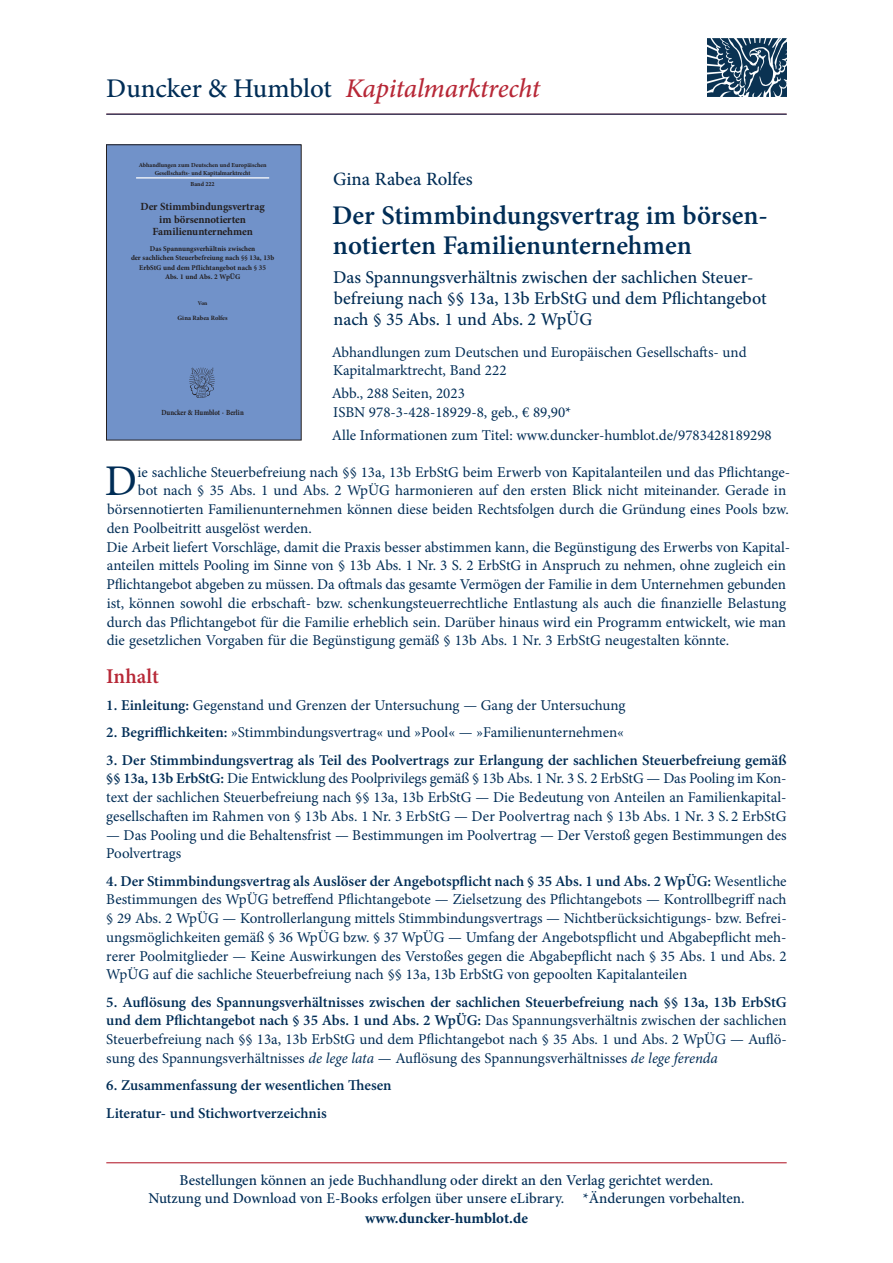
<style>
.page{position:relative;width:893px;height:1263px;background:#fff}
.page>*{position:absolute;margin:0;border:0;box-sizing:border-box;transform-origin:0 0}
.t1{font:43.8px "Minion Pro";color:#002d56}
.t2{font:600 27px/30px "Minion Pro";color:#002d56}
.t3{font:italic 500 27px "Minion Pro";letter-spacing:-.01em;color:#b72837}
.t4{font:600 21px "Minion Pro";color:#b72837}
.t5{font:500 18.75px "Minion Pro";color:#002d56}
.t6{font:500 18px/21px "Minion Pro";color:#002d56}
.t7{font:15px/18.8px "Minion Pro";letter-spacing:-.005em;color:#002d56}
.t8{font:500 15px/18px "Minion Pro";color:#002d56;text-align:center}
.t9{font:600 15px/27.3px "Minion Pro";color:#002d56}
.t10{font:700 15px "Minion Pro";color:#002d56}
.t11{font:700 10.95px/12.5px "Minion Pro";letter-spacing:-.01em;color:#231f20;text-align:center}
.t12{font:700 7.8px "Minion Pro";letter-spacing:-.005em;color:#231f20;scale:.86 1}
.t13{font:700 7.35px/9.4px "Minion Pro";letter-spacing:-.005em;color:#231f20;text-align:center}
.t14{font:700 6.45px "Minion Pro";color:#231f20}
.t15{font:700 6.15px/7.2px "Minion Pro";color:#231f20;text-align:center}
.t16{font:700 5.7px "Minion Pro";color:#231f20}
.s1{font-style:normal;color:#002d56}
.s2{font-weight:600}
.s3{font-style:italic}
</style>
<div class="page">
<hr style="left:106px;top:1162px;width:681px;height:1px;background:#b72837">
<div style="left:106px;top:145px;width:195px;height:295px;background:#7192c9"></div>
<hr style="left:136px;top:177px;width:133px;height:2px;background:#fff">
<img style="left:189px;top:367px;width:26px;height:31px">
<div style="left:106px;top:145px;width:195px;height:295px;border:1px solid #231f20"></div>
<img style="left:707px;top:38px;width:79px;height:59px">
<hr style="left:106px;top:114px;width:681px;height:1px;background:#002d56">
<h2 class="t3" style="left:106px;top:70px;width:436px"><span class="s1">Duncker &amp; Humblot</span> Kapitalmarktrecht</h2>
<p class="t15" style="left:139px;top:162px;width:129px">Abhandlungen zum Deutschen und Europäischen<br>Gesellschafts- und Kapitalmarktrecht</p>
<p class="t15" style="left:191px;top:180px;width:26px">Band 222</p>
<p class="t11" style="left:141px;top:200px;width:126px">Der Stimmbindungsvertrag im börsennotierten<br>Familienunternehmen</p>
<p class="t13" style="left:131px;top:244px;width:145px">Das Spannungsverhältnis zwischen<br>der sachlichen Steuerbefreiung nach §§ 13a, 13b ErbStG und dem Pflichtangebot nach § 35<br>Abs. 1 und Abs. 2 WpÜG</p>
<p class="t16" style="left:198px;top:299px;width:11px">Von</p>
<p class="t14" style="left:178px;top:313px;width:52px">Gina Rabea Rolfes</p>
<p class="t12" style="left:161px;top:407px;width:97px">Duncker &amp; Humblot · Berlin</p>
<p class="t5" style="left:333px;top:167px;width:141px">Gina Rabea Rolfes</p>
<h2 class="t2" style="left:332px;top:200px;width:437px">Der Stimmbindungsvertrag im börsen&shy;notierten Familienunternehmen</h2>
<p class="t6" style="left:333px;top:267px;width:435px">Das Spannungsverhältnis zwischen der sachlichen Steuer&shy;befreiung nach §§ 13a, 13b ErbStG und dem Pflichtangebot nach § 35 Abs. 1 und Abs. 2 WpÜG</p>
<p class="t7" style="left:332px;top:343px;width:416px">Abhandlungen zum Deutschen und Europäischen Gesellschafts- und<br>Kapitalmarktrecht, Band 222</p>
<p class="t7" style="left:332px;top:384px;width:241px">Abb., 288 Seiten, 2023<br>ISBN 978-3-428-18929-8, geb., € 89,90*</p>
<p class="t7" style="left:332px;top:426px;width:442px">Alle Informationen zum Titel: www.duncker-humblot.de/9783428189298</p>
<h1 class="t1" style="left:105px;top:452px;width:34px">D</h1>
<p class="t7" style="left:138px;top:463px;width:654px">ie sachliche Steuerbefreiung nach §§ 13a, 13b ErbStG beim Erwerb von Kapitalanteilen und das Pflichtange-</p>
<p class="t7" style="left:138px;top:481px;width:650px">bot nach § 35 Abs. 1 und Abs. 2 WpÜG harmonieren auf den ersten Blick nicht miteinander. Gerade in</p>
<p class="t7" style="left:107px;top:500px;width:683px">börsennotierten Familienunternehmen können diese beiden Rechtsfolgen durch die Gründung eines Pools bzw.</p>
<p class="t7" style="left:107px;top:519px;width:207px">den Poolbeitritt ausgelöst werden.</p>
<p class="t7" style="left:107px;top:538px;width:685px">Die Arbeit liefert Vorschläge, damit die Praxis besser abstimmen kann, die Begünstigung des Erwerbs von Kapital-</p>
<p class="t7" style="left:107px;top:556px;width:681px">anteilen mittels Pooling im Sinne von § 13b Abs. 1 Nr. 3 S. 2 ErbStG in Anspruch zu nehmen, ohne zugleich ein</p>
<p class="t7" style="left:106px;top:575px;width:681px">Pflichtangebot abgeben zu müssen. Da oftmals das gesamte Vermögen der Familie in dem Unternehmen gebunden</p>
<p class="t7" style="left:107px;top:594px;width:681px">ist, können sowohl die erbschaft- bzw. schenkungsteuerrechtliche Entlastung als auch die finanzielle Belastung</p>
<p class="t7" style="left:107px;top:613px;width:681px">durch das Pflichtangebot für die Familie erheblich sein. Darüber hinaus wird ein Programm entwickelt, wie man</p>
<p class="t7" style="left:107px;top:631px;width:624px">die gesetzlichen Vorgaben für die Begünstigung gemäß § 13b Abs. 1 Nr. 3 ErbStG neugestalten könnte.</p>
<h3 class="t4" style="left:106px;top:662px;width:54px">Inhalt</h3>
<p class="t7" style="left:106px;top:696px;width:521px"><span class="s2">1. Einleitung:</span> Gegenstand und Grenzen der Untersuchung — Gang der Untersuchung</p>
<p class="t7" style="left:106px;top:723px;width:519px"><span class="s2">2. Begrifflichkeiten:</span> »Stimmbindungsvertrag« und »Pool« — »Familienunternehmen«</p>
<p class="t7" style="left:106px;top:750px;width:682px;text-align:justify"><span class="s2">3. Der Stimmbindungsvertrag als Teil des Poolvertrags zur Erlangung der sachlichen Steuerbefreiung gemäß §§ 13a, 13b ErbStG:</span> Die Entwicklung des Poolprivilegs gemäß § 13b Abs. 1 Nr. 3 S. 2 ErbStG — Das Pooling im Kon&shy;text der sachlichen Steuerbefreiung nach §§ 13a, 13b ErbStG — Die Bedeutung von Anteilen an Familienkapital&shy;gesellschaften im Rahmen von § 13b Abs. 1 Nr. 3 ErbStG — Der Poolvertrag nach § 13b Abs. 1 Nr. 3 S. 2 ErbStG</p>
<p class="t7" style="left:106px;top:825px;width:682px">— Das Pooling und die Behaltensfrist — Bestimmungen im Poolvertrag — Der Verstoß gegen Bestimmungen des<br>Poolvertrags</p>
<p class="t7" style="left:106px;top:872px;width:682px;text-align:justify"><span class="s2">4. Der Stimmbindungsvertrag als Auslöser der Angebotspflicht nach § 35 Abs. 1 und Abs. 2 WpÜG:</span> Wesentliche Bestimmungen des WpÜG betreffend Pflichtangebote — Zielsetzung des Pflichtangebots — Kontrollbegriff nach § 29 Abs. 2 WpÜG — Kontrollerlangung mittels Stimmbindungsvertrags — Nichtberücksichtigungs- bzw. Befrei&shy;ungsmöglichkeiten gemäß § 36 WpÜG bzw. § 37 WpÜG — Umfang der Angebotspflicht und Abgabepflicht meh&shy;rerer Poolmitglieder — Keine Auswirkungen des Verstoßes gegen die Abgabepflicht nach § 35 Abs. 1 und Abs. 2<br>WpÜG auf die sachliche Steuerbefreiung nach §§ 13a, 13b ErbStG von gepoolten Kapitalanteilen</p>
<p class="t7" style="left:106px;top:993px;width:682px;text-align:justify"><span class="s2">5. Auflösung des Spannungsverhältnisses zwischen der sachlichen Steuerbefreiung nach §§ 13a, 13b ErbStG und dem Pflichtangebot nach § 35 Abs. 1 und Abs. 2 WpÜG:</span> Das Spannungsverhältnis zwischen der sachlichen Steuerbefreiung nach §§ 13a, 13b ErbStG und dem Pflichtangebot nach § 35 Abs. 1 und Abs. 2 WpÜG — Auflö&shy;sung des Spannungsverhältnisses <span class="s3">de lege lata</span> — Auflösung des Spannungsverhältnisses <span class="s3">de lege ferenda</span></p>
<p class="t9" style="left:106px;top:1072px;width:287px">6. Zusammenfassung der wesentlichen Thesen<br>Literatur- und Stichwortverzeichnis</p>
<p class="t8" style="left:148px;top:1171px;width:598px">Bestellungen können an jede Buchhandlung oder direkt an den Verlag gerichtet werden.<br>Nutzung und Download von E-Books erfolgen über unsere eLibrary. *Änderungen vorbehalten.</p>
<p class="t10" style="left:365px;top:1207px;width:164px">www.duncker-humblot.de</p>
</div>
